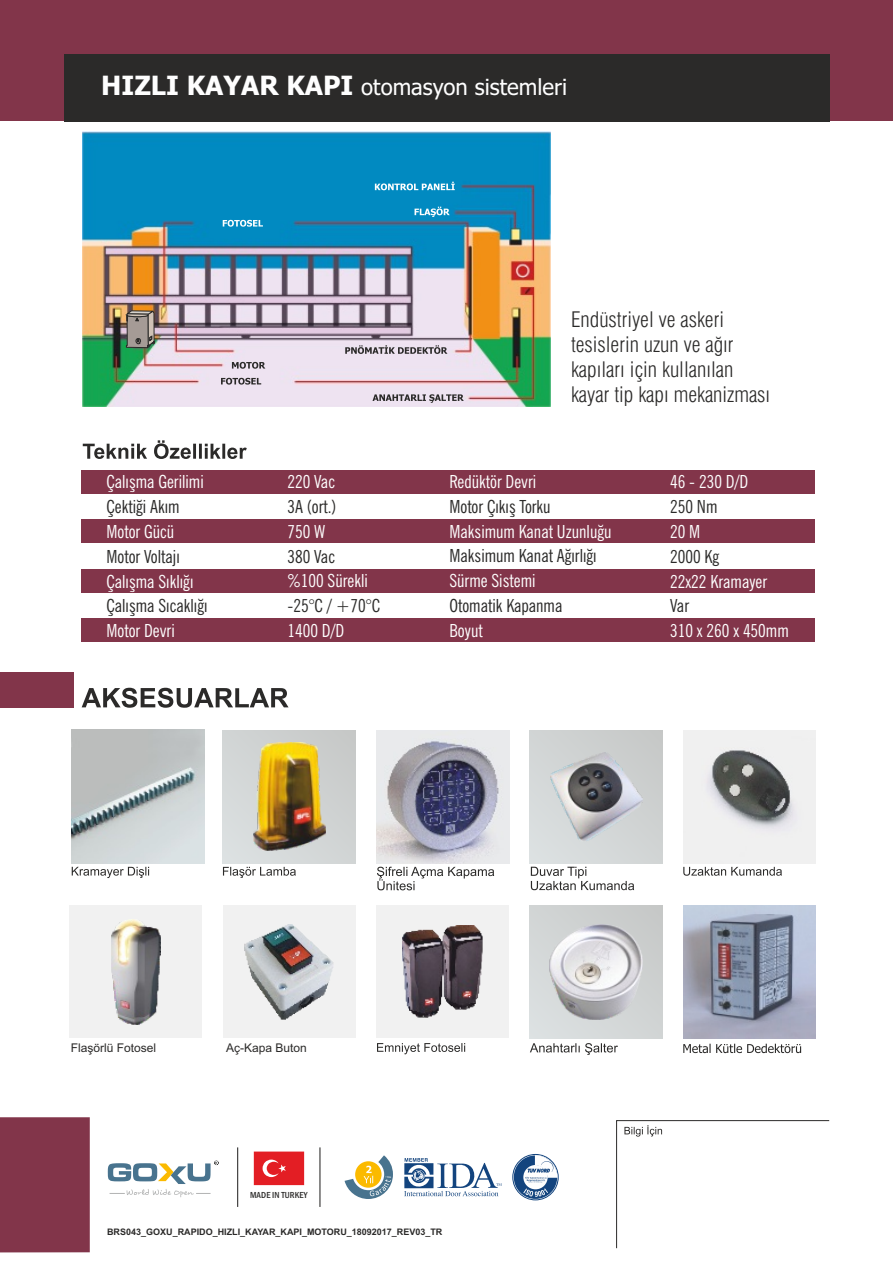
<style>
.page{position:relative;width:893px;height:1263px;background:#fff}
.page>*{position:absolute;margin:0;border:0;box-sizing:border-box;transform-origin:0 0}
.t1{font:22.2px "Tahoma";color:#fefefe}
.t2{font:300 condensed 21px/25.2px "Swiss 721 BT";color:#2b2a29}
.t3{font:condensed 18px "News Gothic BT";color:#fefefe}
.t4{font:condensed 18px "News Gothic BT";color:#2b2a29}
.t5{font:12px "Arial";color:#2b2a29}
.t6{font:700 9px "Arial";color:#2b2a29}
.t7{font:500 condensed 9px "Franklin Gothic";letter-spacing:.01em;color:#2b2a29}
.t8{font:700 3px "Arial";color:#2b2a29}
.s1{font-weight:700;font-size:26.55px}
</style>
<div class="page">
<div style="left:0;top:0;width:893px;height:121px;background:#82354a"></div>
<div style="left:64px;top:54px;width:765px;height:67px;background:#2b2a29"></div>
<div style="left:81px;top:618px;width:734px;height:24px;background:#82354a"></div>
<div style="left:81px;top:569px;width:734px;height:24px;background:#82354a"></div>
<div style="left:81px;top:519px;width:734px;height:24px;background:#82354a"></div>
<div style="left:81px;top:471px;width:734px;height:23px;background:#82354a"></div>
<img style="left:82px;top:131px;width:468px;height:275px">
<svg style="left:372px;top:394px;width:92px;height:9px"></svg>
<svg style="left:345px;top:345px;width:102px;height:9px"></svg>
<svg style="left:415px;top:207px;width:35px;height:10px"></svg>
<svg style="left:375px;top:182px;width:80px;height:8px"></svg>
<svg style="left:616px;top:1120px;width:213px;height:128px"></svg>
<div style="left:0;top:672px;width:74px;height:36px;background:#82354a"></div>
<svg style="left:82px;top:688px;width:207px;height:20px"></svg>
<img style="left:683px;top:730px;width:133px;height:133px">
<svg style="left:683px;top:867px;width:99px;height:9px"></svg>
<img style="left:683px;top:905px;width:133px;height:133px">
<svg style="left:683px;top:1044px;width:118px;height:9px"></svg>
<div style="left:530px;top:730px;width:132px;height:133px;background:#d1d5d5"></div>
<img style="left:550px;top:752px;width:92px;height:89px">
<svg style="left:531px;top:867px;width:103px;height:23px"></svg>
<img style="left:376px;top:730px;width:133px;height:133px">
<svg style="left:377px;top:867px;width:117px;height:23px"></svg>
<div style="left:530px;top:905px;width:132px;height:133px;background:#d1d4d4"></div>
<img style="left:549px;top:924px;width:94px;height:96px">
<svg style="left:530px;top:1043px;width:88px;height:12px"></svg>
<div style="left:223px;top:730px;width:133px;height:133px;background:#d1d5d4"></div>
<svg style="left:223px;top:867px;width:73px;height:11px"></svg>
<img style="left:253px;top:743px;width:72px;height:108px">
<svg style="left:83px;top:169px;width:182px;height:302px"></svg>
<div style="left:0;top:1117px;width:90px;height:135px;background:#82354a"></div>
<hr style="left:319px;top:1147px;width:1px;height:60px;background:#2b2a29">
<hr style="left:237px;top:1147px;width:1px;height:60px;background:#2b2a29">
<svg style="left:345px;top:1155px;width:48px;height:44px"></svg>
<svg style="left:254px;top:1151px;width:50px;height:34px"></svg>
<svg style="left:108px;top:1160px;width:111px;height:37px"></svg>
<img style="left:71px;top:730px;width:134px;height:134px">
<svg style="left:72px;top:733px;width:124px;height:145px"></svg>
<div style="left:376px;top:905px;width:133px;height:133px;background:#f1f1f1"></div>
<svg style="left:377px;top:1043px;width:88px;height:11px"></svg>
<img style="left:402px;top:926px;width:81px;height:92px">
<div style="left:223px;top:905px;width:133px;height:133px;background:#f1f1f1"></div>
<img style="left:245px;top:924px;width:88px;height:96px">
<div style="left:69px;top:905px;width:133px;height:133px;background:#f1f1f1"></div>
<img style="left:111px;top:919px;width:49px;height:106px">
<div style="left:512px;top:1154px;width:46px;height:46px;border:1px solid #13447e;border-radius:50%"></div>
<div style="left:514px;top:1155px;width:43px;height:44px;background:#13447e;border-radius:50%"></div>
<svg style="left:523px;top:1165px;width:25px;height:24px"></svg>
<svg style="left:523px;top:1188px;width:25px;height:9px"></svg>
<svg style="left:525px;top:1155px;width:33px;height:27px"></svg>
<svg style="left:404px;top:1158px;width:98px;height:38px"></svg>
<p class="t1" style="left:101px;top:78px;width:467px"><span class="s1">HIZLI KAYAR KAPI</span> otomasyon sistemleri</p>
<p class="t3" style="left:106px;top:475px;width:99px">Çalışma Gerilimi</p>
<p class="t4" style="left:106px;top:499px;width:75px">Çektiği Akım</p>
<p class="t3" style="left:106px;top:524px;width:69px">Motor Gücü</p>
<p class="t4" style="left:106px;top:549px;width:75px">Motor Voltajı</p>
<p class="t3" style="left:106px;top:574px;width:88px">Çalışma Sıklığı</p>
<p class="t4" style="left:106px;top:599px;width:103px">Çalışma Sıcaklığı</p>
<p class="t3" style="left:106px;top:623px;width:70px">Motor Devri</p>
<p class="t3" style="left:287px;top:474px;width:49px">220 Vac</p>
<p class="t4" style="left:287px;top:499px;width:51px">3A (ort.)</p>
<p class="t3" style="left:287px;top:524px;width:39px">750 W</p>
<p class="t4" style="left:287px;top:549px;width:49px">380 Vac</p>
<p class="t3" style="left:287px;top:574px;width:82px">%100 Sürekli</p>
<p class="t4" style="left:287px;top:598px;width:94px">-25°C / +70°C</p>
<p class="t3" style="left:287px;top:623px;width:58px">1400 D/D</p>
<p class="t2" style="left:571px;top:309px;width:201px">Endüstriyel ve askeri tesislerin uzun ve ağır kapıları için kullanılan kayar tip kapı mekanizması</p>
<p class="t3" style="left:449px;top:474px;width:88px">Redüktör Devri</p>
<p class="t4" style="left:449px;top:499px;width:103px">Motor Çıkış Torku</p>
<p class="t3" style="left:449px;top:524px;width:164px">Maksimum Kanat Uzunluğu</p>
<p class="t4" style="left:449px;top:549px;width:149px">Maksimum Kanat Ağırlığı</p>
<p class="t3" style="left:449px;top:573px;width:88px">Sürme Sistemi</p>
<p class="t4" style="left:449px;top:598px;width:115px">Otomatik Kapanma</p>
<p class="t3" style="left:449px;top:623px;width:35px">Boyut</p>
<p class="t3" style="left:670px;top:475px;width:80px">46 - 230 D/D</p>
<p class="t4" style="left:670px;top:499px;width:49px">250 Nm</p>
<p class="t3" style="left:670px;top:524px;width:32px">20 M</p>
<p class="t4" style="left:670px;top:549px;width:51px">2000 Kg</p>
<p class="t3" style="left:670px;top:574px;width:99px">22x22 Kramayer</p>
<p class="t4" style="left:670px;top:599px;width:20px">Var</p>
<p class="t3" style="left:670px;top:623px;width:120px">310 x 260 x 450mm</p>
<p class="t5" style="left:71px;top:1043px;width:87px">Flaşörlü Fotosel</p>
<p class="t5" style="left:226px;top:1043px;width:82px">Aç-Kapa Buton</p>
<p class="t8" style="left:215px;top:1162px;width:4px">R</p>
<p class="t7" style="left:250px;top:1192px;width:59px">MADE IN TURKEY</p>
<p class="t6" style="left:107px;top:1228px;width:337px">BRS043_GOXU_RAPIDO_HIZLI_KAYAR_KAPI_MOTORU_18092017_REV03_TR</p>
</div>
